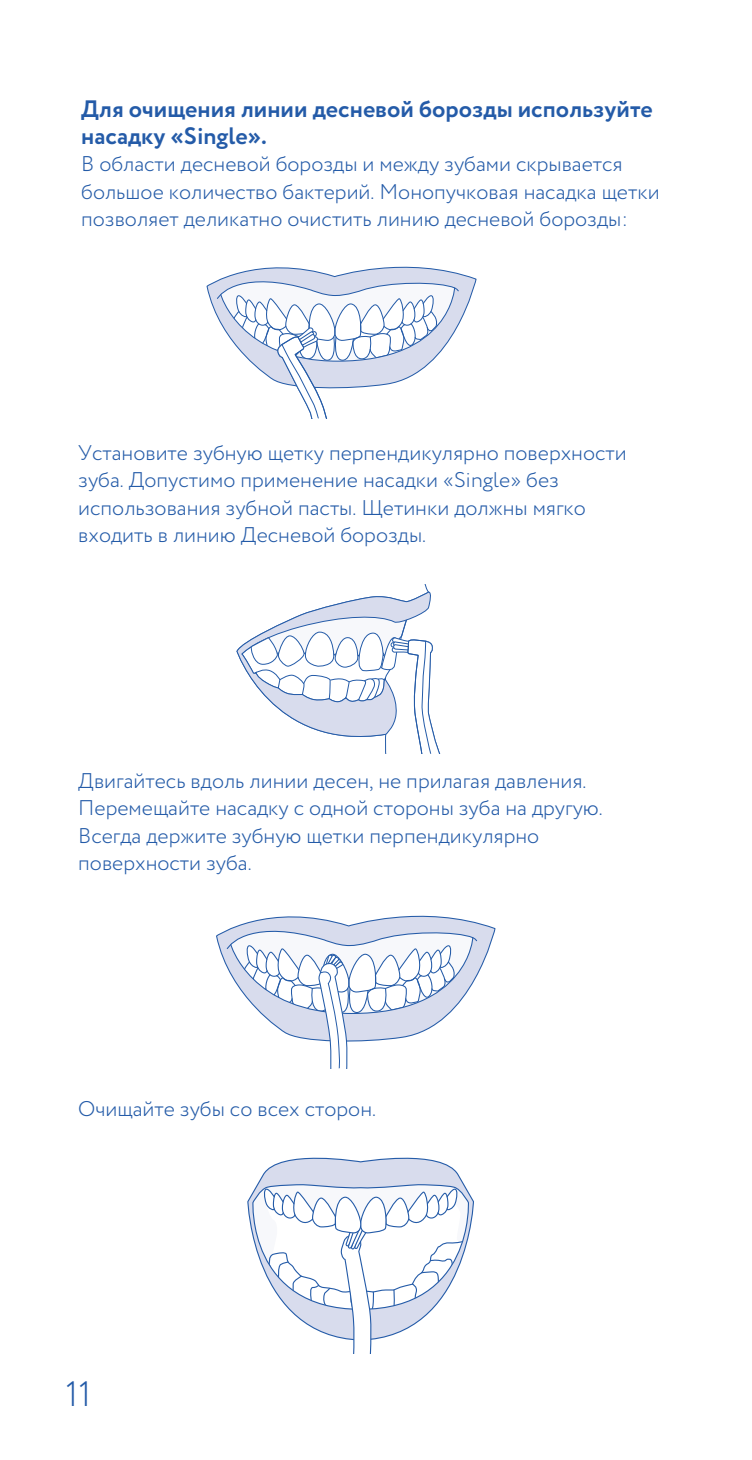
<style>
.page{position:relative;width:752px;height:1460px;background:#fff}
.page>*{position:absolute;margin:0;border:0;box-sizing:border-box;transform-origin:0 0}
.t1{font:300 35px "Circe";color:#245ba8}
.t2{font:700 23.75px/27.2px "Circe";color:#245ba8}
.t3{font:300 21.25px/27.2px "Circe";color:#245ba8}
</style>
<div class="page">
<svg style="left:206px;top:266px;width:271px;height:152px"></svg>
<svg style="left:236px;top:584px;width:205px;height:170px"></svg>
<svg style="left:216px;top:915px;width:280px;height:153px"></svg>
<svg style="left:247px;top:1157px;width:227px;height:196px"></svg>
<p class="t2" style="left:81px;top:96px;width:572px">Для очищения линии десневой борозды используйте насадку «Single».</p>
<p class="t3" style="left:81px;top:151px;width:579px">В области десневой борозды и между зубами скрывается большое количество бактерий. Монопучковая насадка щетки позволяет деликатно очистить линию десневой борозды:</p>
<p class="t3" style="left:78px;top:440px;width:549px">Установите зубную щетку перпендикулярно поверхности зуба. Допустимо применение насадки «Single» без использования зубной пасты. Щетинки должны мягко входить в линию Десневой борозды.</p>
<p class="t3" style="left:78px;top:768px;width:525px">Двигайтесь вдоль линии десен, не прилагая давления.<br>Перемещайте насадку с одной стороны зуба на другую.<br>Всегда держите зубную щетки перпендикулярно поверхности зуба.</p>
<p class="t3" style="left:78px;top:1096px;width:299px">Очищайте зубы со всех сторон.</p>
<h1 class="t1" style="left:65px;top:1371px;width:28px">11</h1>
</div>
